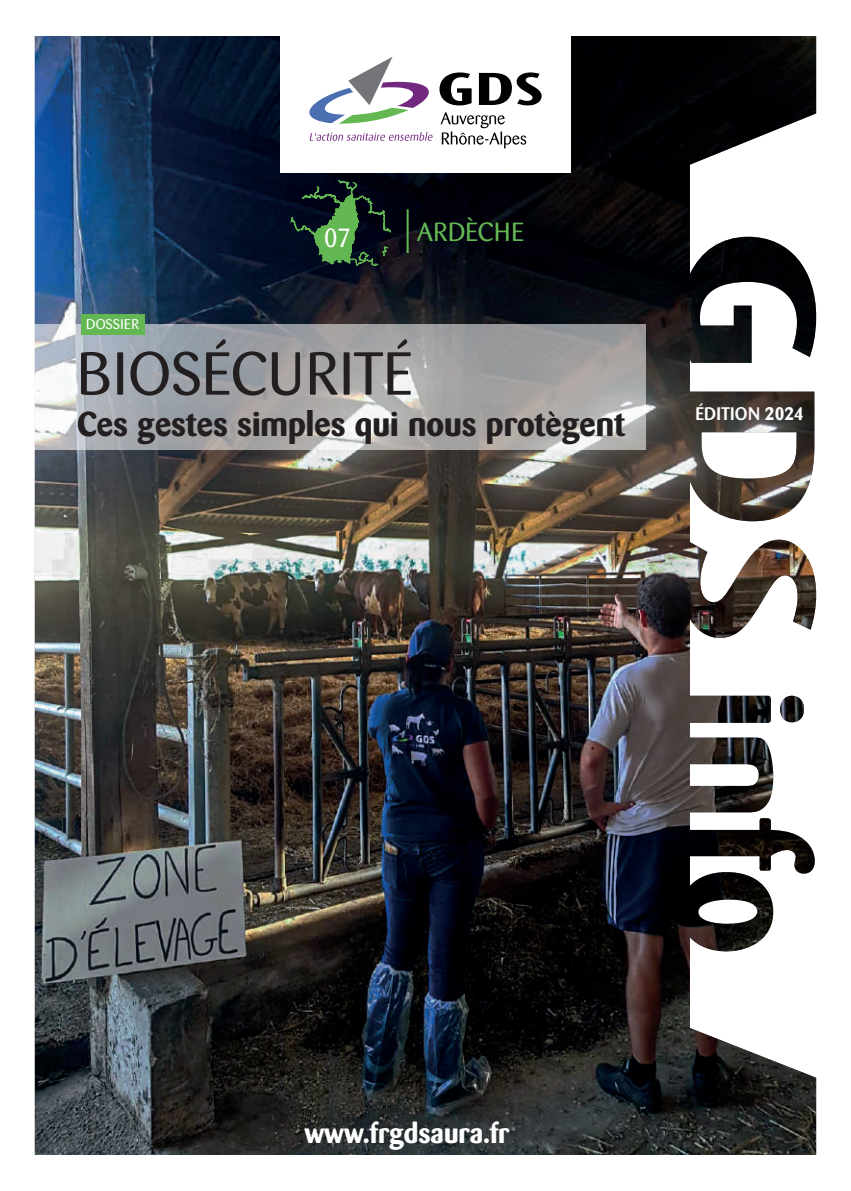
<style>
.page{position:relative;width:851px;height:1191px;background:#fff}
.page>*{position:absolute;margin:0;border:0;box-sizing:border-box;transform-origin:0 0}
.t1{font:60px "Barmeno";letter-spacing:.01em;color:#231f20}
.t2{font:700 34px "Barmeno";color:#231f20}
.t3{font:700 28px "Barmeno";color:#fff}
.t4{font:26px "Barmeno";letter-spacing:.02em;color:#64b853}
.t5{font:26px "Barmeno";color:#fff}
.t6{font:500 18px "Barmeno";letter-spacing:.01em;color:#fff}
.t7{font:14px "Barmeno";letter-spacing:.02em;color:#fff}
.s1{font-weight:700}
</style>
<div class="page">
<img style="left:35px;top:36px;width:781px;height:1119px">
<svg style="left:34px;top:324px;width:611px;height:125px;background:#adaeaf"></svg>
<div style="left:81px;top:314px;width:63px;height:20px;background:#64b853"></div>
<div style="left:280px;top:25px;width:291px;height:148px;background:#fff"></div>
<svg style="left:439px;top:72px;width:32px;height:33px"></svg>
<svg style="left:479px;top:72px;width:62px;height:33px"></svg>
<svg style="left:309px;top:132px;width:124px;height:9px"></svg>
<svg style="left:309px;top:57px;width:120px;height:67px"></svg>
<svg style="left:440px;top:112px;width:86px;height:36px"></svg>
<svg style="left:290px;top:180px;width:101px;height:92px;background:#1b3528"></svg>
<hr style="left:406px;top:209px;width:2px;height:44px;background:#64b853">
<p class="t5" style="left:323px;top:223px;width:29px">07</p>
<p class="t4" style="left:417px;top:217px;width:108px">ARDÈCHE</p>
<p class="t7" style="left:86px;top:316px;width:55px">DOSSIER</p>
<h1 class="t1" style="left:77px;top:339px;width:336px">BIOSÉCURITÉ</h1>
<p class="t2" style="left:77px;top:403px;width:549px">Ces gestes simples qui nous protègent</p>
<p class="t6" style="left:695px;top:403px;width:110px">ÉDITION <span class="s1">2024</span></p>
<p class="t3" style="left:304px;top:1116px;width:206px">www.frgdsaura.fr</p>
</div>
